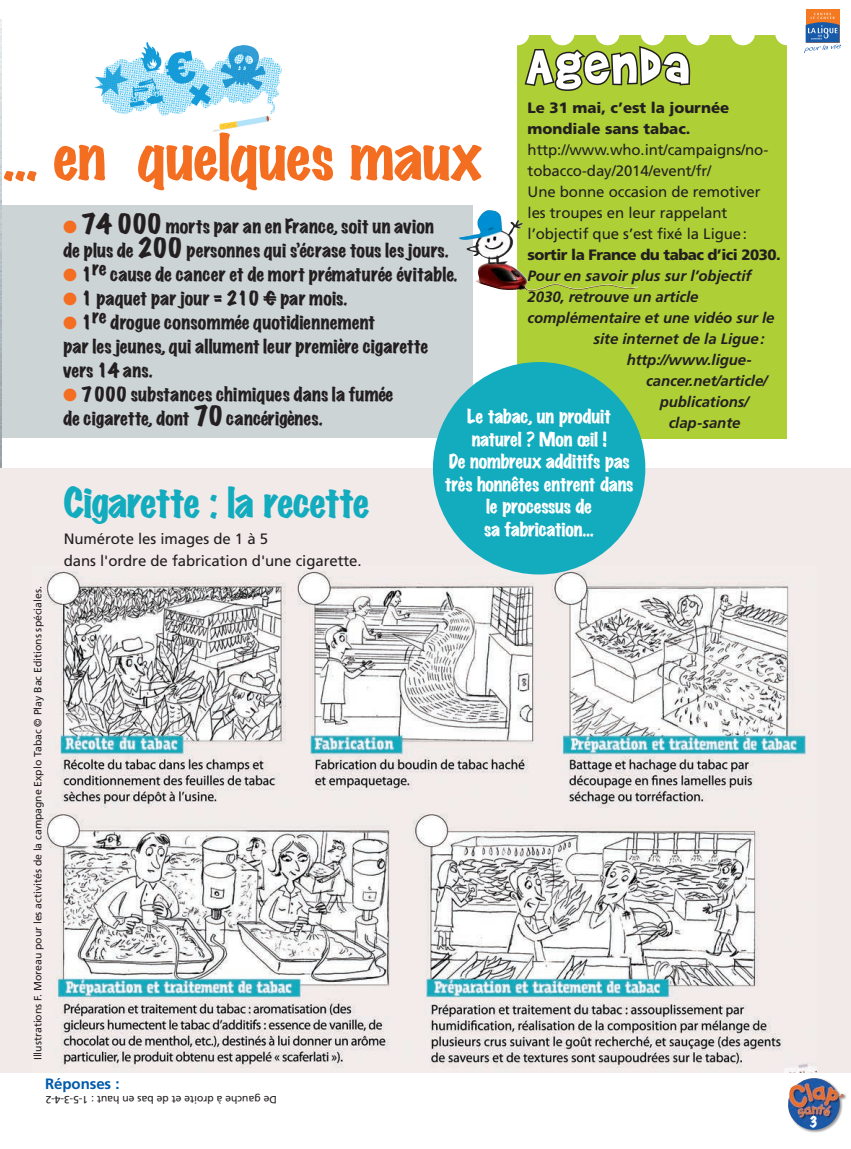
<style>
.page{position:relative;width:851px;height:1149px;background:#fff}
.page>*{position:absolute;margin:0;border:0;box-sizing:border-box;transform-origin:0 0}
.t1{font:58.5px "Brady Bunch Remastered";letter-spacing:.04em;color:#fff}
.t2{font:expanded 56.85px "Marker Felt";letter-spacing:-.015em;color:#f36e21}
.t3{font:expanded 37.5px "Marker Felt";letter-spacing:-.02em;color:#13abbe}
.t4{font:expanded 17.55px/24px "Marker Felt";letter-spacing:.01em;color:#231f20}
.t5{font:expanded 17.55px/22.4px "Marker Felt";letter-spacing:-.015em;color:#fff;text-align:center}
.t6{font:15px/21px "Frutiger";letter-spacing:-.005em;color:#231f20}
.t7{font:italic 700 15px "Frutiger CE";letter-spacing:-.005em;color:#231f20}
.t8{font:900 15px "Frutiger";letter-spacing:-.005em;color:#231f20}
.t9{font:900 15px "Frutiger";letter-spacing:-.035em;color:#231f20}
.t10{font:700 15px "Frutiger";letter-spacing:-.005em;color:#015aaa}
.t11{font:expanded 13.5px "Marker Felt";color:#fff}
.t12{font:10.5px "Frutiger";letter-spacing:-.005em;color:#231f20}
.s1{font-family:"Frutiger CE"}
.s2{color:#f36e21}
.s3{font-size:24px}
</style>
<div class="page">
<div style="left:0;top:205px;width:472px;height:232px;background:#cdd4d6"></div>
<div style="left:517px;top:35px;width:270px;height:403px;background:#aed036"></div>
<div style="left:805px;top:9px;width:34px;height:34px;background:#f47921"></div>
<svg style="left:804px;top:13px;width:36px;height:40px"></svg>
<div style="left:787px;top:1077px;width:59px;height:55px;background:#231f20;opacity:.45"></div>
<img style="left:787px;top:1077px;width:56px;height:52px">
<img style="left:0;top:20px;width:1px;height:448px">
<div style="left:0;top:468px;width:850px;height:603px;background:#f1eae8"></div>
<img style="left:44px;top:566px;width:772px;height:505px">
<div style="left:433px;top:362px;width:212px;height:212px;background:#13abbe;border-radius:50%"></div>
<svg style="left:517px;top:35px;width:238px;height:56px"></svg>
<img style="left:458px;top:210px;width:42px;height:79px">
<img style="left:110px;top:41px;width:172px;height:75px">
<svg style="left:212px;top:114px;width:59px;height:18px"></svg>
<svg style="left:220px;top:45px;width:46px;height:45px"></svg>
<svg style="left:94px;top:42px;width:117px;height:65px"></svg>
<p class="t1" style="left:527px;top:36px;width:163px">Agenda</p>
<p class="t8" style="left:527px;top:98px;width:203px">Le 31 mai, c’est la journée</p>
<p class="t8" style="left:527px;top:119px;width:164px">mondiale sans tabac.</p>
<p class="t6" style="left:527px;top:139px;width:242px">http://www.who.int/campaigns/no-</p>
<p class="t6" style="left:527px;top:160px;width:185px">tobacco-day/2014/event/fr/</p>
<p class="t6" style="left:527px;top:181px;width:234px">Une bonne occasion de remotiver</p>
<p class="t6" style="left:527px;top:202px;width:201px">les troupes en leur rappelant</p>
<p class="t6" style="left:527px;top:223px;width:221px">l’objectif que s’est fixé la Ligue:</p>
<p class="t9" style="left:527px;top:245px;width:255px">sortir la France du tabac <span class="s1">d’ici 2030.</span></p>
<p class="t7" style="left:527px;top:267px;width:225px">Pour en savoir plus sur l’objectif</p>
<p class="t7" style="left:527px;top:288px;width:172px">2030, retrouve un article</p>
<p class="t7" style="left:527px;top:309px;width:248px">complémentaire et une vidéo sur le</p>
<p class="t7" style="left:593px;top:330px;width:172px">site internet de la Ligue:</p>
<p class="t7" style="left:626px;top:351px;width:127px">http://www.ligue-</p>
<p class="t7" style="left:646px;top:372px;width:123px">cancer.net/article/</p>
<p class="t7" style="left:659px;top:393px;width:90px">publications/</p>
<p class="t7" style="left:668px;top:414px;width:73px">clap-sante</p>
<p class="t2" style="left:4px;top:127px;width:480px">... en quelques maux</p>
<p class="t4" style="left:63px;top:215px;width:386px"><span class="s2">●</span> <span class="s3">74 000</span> morts par an en France, soit un avion de plus de <span class="s3">200</span> personnes qui s’écrase tous les jours.</p>
<p class="t4" style="left:63px;top:263px;width:395px"><span class="s2">●</span> 1re cause de cancer et de mort prématurée évitable.</p>
<p class="t4" style="left:63px;top:287px;width:285px"><span class="s2">●</span> 1 paquet par jour = 210 € par mois.</p>
<p class="t4" style="left:63px;top:311px;width:366px"><span class="s2">●</span> 1re drogue consommée quotidiennement<br>par les jeunes, qui allument leur première cigarette vers 14 ans.</p>
<p class="t4" style="left:63px;top:383px;width:332px"><span class="s2">●</span> 7000 substances chimiques dans la fumée de cigarette, dont <span class="s3">70</span> cancérigènes.</p>
<p class="t5" style="left:445px;top:406px;width:190px">Le tabac, un produit naturel ? Mon œil !<br>De nombreux additifs pas très honnêtes entrent dans le processus de<br>sa fabrication…</p>
<p class="t3" style="left:64px;top:483px;width:307px">Cigarette : la recette</p>
<p class="t6" style="left:64px;top:528px;width:299px">Numérote les images de 1 à 5<br>dans l'ordre de fabrication d'une cigarette.</p>
<p class="t12" style="left:32px;top:1059px;width:475px;rotate:-90deg">Illustrations F. Moreau pour les activités de la campagne Explo Tabac © Play Bac Editions spéciales.</p>
<p class="t10" style="left:45px;top:1074px;width:76px">Réponses :</p>
<p class="t12" style="left:277px;top:1105px;width:233px;rotate:-180deg">De gauche à droite et de bas en haut : 1-5-3-4-2</p>
<p class="t11" style="left:809px;top:1114px;width:10px">3</p>
</div>
